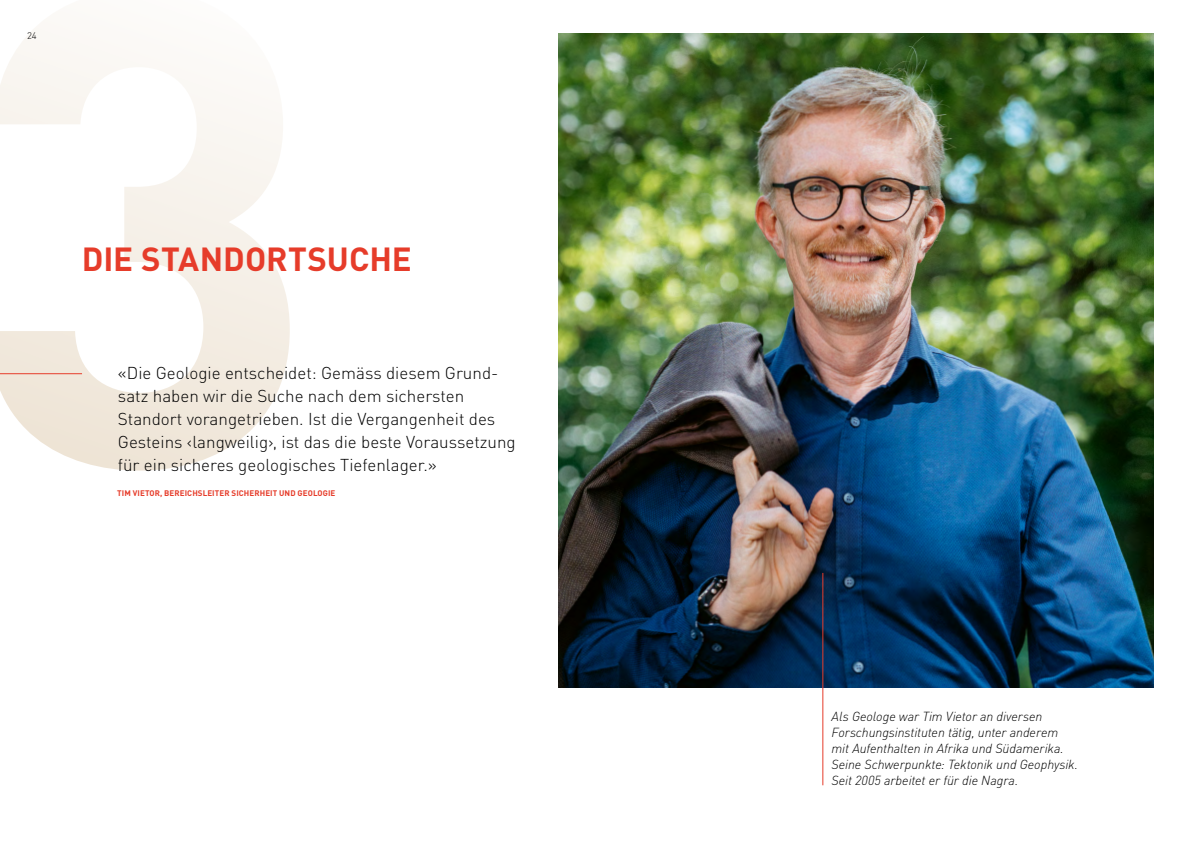
<style>
.page{position:relative;width:1191px;height:842px;background:#fff}
.page>*{position:absolute;margin:0;border:0;box-sizing:border-box;transform-origin:0 0}
.t1{font:700 33px "DINOT";color:#e63c2a}
.t2{font:300 17px/23px "DINOT";color:#000}
.t3{font:italic 300 13px/16px "DINOT";letter-spacing:-.005em;color:#000}
.t4{font:300 9.5px "DINOT";color:#000}
.t5{font:700 8px "DINOT";letter-spacing:.01em;color:#e63c2a}
</style>
<div class="page">
<svg style="left:0;top:28px;width:290px;height:443px"></svg>
<img style="left:558px;top:33px;width:595px;height:655px">
<hr style="left:822px;top:573px;width:1px;height:212px;background:#e63c2a">
<hr style="left:0;top:373px;width:82px;height:1px;background:#e63c2a">
<p class="t4" style="left:27px;top:29px;width:11px">24</p>
<h1 class="t1" style="left:82px;top:233px;width:332px">DIE STANDORTSUCHE</h1>
<p class="t2" style="left:118px;top:360px;width:399px">«Die Geologie entscheidet: Gemäss diesem Grund&shy;satz haben wir die Suche nach dem sichersten Standort vorangetrieben. Ist die Vergangenheit des Gesteins ‹langweilig›, ist das die beste Voraussetzung für ein sicheres geologisches Tiefenlager.»</p>
<p class="t5" style="left:117px;top:487px;width:219px">TIM VIETOR, BEREICHSLEITER SICHERHEIT UND GEOLOGIE</p>
<p class="t3" style="left:831px;top:708px;width:248px">Als Geologe war Tim Vietor an diversen Forschungsinstituten tätig, unter anderem mit Aufenthalten in Afrika und Südamerika.<br>Seine Schwerpunkte: Tektonik und Geophysik.<br>Seit 2005 arbeitet er für die Nagra.</p>
</div>
